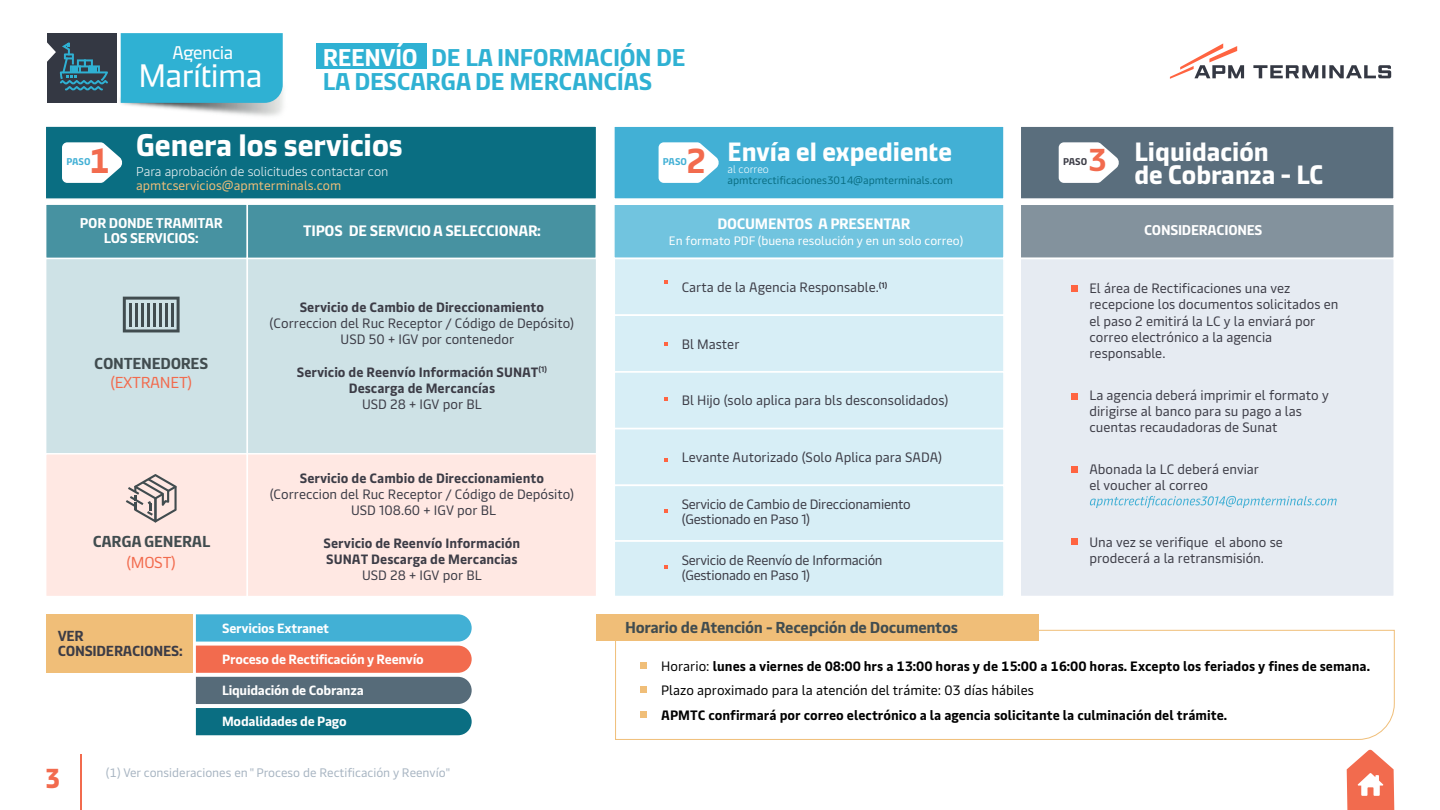
<style>
.page{position:relative;width:1440px;height:810px;background:#fff}
.page>*{position:absolute;margin:0;border:0;box-sizing:border-box;transform-origin:0 0}
.t1{font:700 34.5px "Maersk Text Office";color:#f26b4e}
.t2{font:32.25px "Maersk Headline Office";letter-spacing:-.02em;color:#fff}
.t3{font:700 31.5px "Maersk Text Office";color:#f26b4e}
.t4{font:700 30.75px "Maersk Headline Office";color:#fff}
.t5{font:700 27.22px "Maersk Headline Office";color:#f26b4e}
.t6{font:700 26.25px/22.8px "Maersk Headline Office";color:#fff}
.t7{font:700 24.08px/24.1px "Maersk Text Office";letter-spacing:-.02em;color:#2fb1d3}
.t8{font:18.15px "Maersk Headline Office";letter-spacing:-.02em;color:#fff}
.t9{font:700 15.75px "Maersk Text Office";letter-spacing:-.02em;color:#414c4f}
.t10{font:15.75px "Maersk Text Office";letter-spacing:-.02em;color:#f26b4e}
.t11{font:700 15px "Maersk Text Office";letter-spacing:-.02em;color:#fff}
.t12{font:700 14.48px/15.2px "Maersk Text Office";letter-spacing:-.02em;color:#3c3c46}
.t13{font:700 14.02px/15.8px "Maersk Text Office";letter-spacing:-.02em;color:#fff;text-align:center}
.t14{font:13.5px/16.2px "Maersk Text";color:#3c3c46}
.t15{font:700 13.5px/24.5px "Maersk Text Office";color:#000001}
.t16{font:700 13.5px/16.2px "Maersk Text";color:#3c3c46}
.t17{font:13.5px/14.7px "Maersk Text";letter-spacing:-.02em;color:#3c3c46}
.t18{font:700 13.27px "Maersk Text Office";letter-spacing:-.02em;color:#fff}
.t19{font:300 12.75px "Maersk Text Office";color:#fff}
.t20{font:12.75px "Maersk Text Office";color:#f0be78}
.t21{font:12.23px "Maersk Text Office";color:#a8b5c2}
.t22{font:12.15px "Maersk Text Office";color:#fff}
.t23{font:10.65px "Maersk Text Office";color:#0a6e82}
.t24{font:300 10.65px "Maersk Text Office";color:#fff}
.t25{font:700 9.75px "Maersk Text Office";color:#42b0d5}
.t26{font:700 9.75px "Maersk Text Office";color:#3c3c46}
.s1{color:#fff}
.s2{font-weight:400}
</style>
<div class="page">
<div style="left:316px;top:43px;width:111px;height:26px;background:#2fb1d3"></div>
<svg style="left:1170px;top:43px;width:221px;height:36px"></svg>
<div style="left:45px;top:203px;width:203px;height:56px;background:#4792a1;border:1px solid #fff"></div>
<div style="left:247px;top:203px;width:350px;height:56px;background:#4792a1;border:1px solid #fff"></div>
<div style="left:1019px;top:203px;width:376px;height:56px;background:#83929d;border:2px solid #fff"></div>
<div style="left:45px;top:258px;width:203px;height:197px;background:#cee2e6;border:1px solid #fff"></div>
<div style="left:247px;top:258px;width:350px;height:197px;background:#cee2e6;border:1px solid #fff"></div>
<div style="left:1019px;top:258px;width:376px;height:339px;background:#e6ebf2;border:2px solid #fff"></div>
<div style="left:45px;top:453px;width:203px;height:144px;background:#ffe8e3;border:1px solid #fff"></div>
<svg style="left:126px;top:474px;width:51px;height:48px"></svg>
<div style="left:247px;top:453px;width:350px;height:144px;background:#ffe8e3;border:1px solid #fff"></div>
<div style="left:613px;top:203px;width:392px;height:56px;background:#71c4df;border:2px solid #fff"></div>
<div style="left:613px;top:258px;width:392px;height:58px;background:#d7eef6;border:2px solid #fff"></div>
<div style="left:613px;top:314px;width:392px;height:59px;background:#d7eef6;border:2px solid #fff"></div>
<div style="left:613px;top:371px;width:392px;height:58px;background:#d7eef6;border:2px solid #fff"></div>
<div style="left:613px;top:428px;width:392px;height:58px;background:#d7eef6;border:2px solid #fff"></div>
<div style="left:613px;top:485px;width:392px;height:57px;background:#d7eef6;border:2px solid #fff"></div>
<div style="left:613px;top:540px;width:392px;height:57px;background:#d7eef6;border:2px solid #fff"></div>
<div style="left:45px;top:125px;width:552px;height:75px;background:#0a6e82;border:1px solid #fff"></div>
<div style="left:613px;top:125px;width:392px;height:75px;background:#42b0d5;border:2px solid #fff"></div>
<div style="left:1019px;top:125px;width:376px;height:75px;background:#5a6e7d;border:2px solid #fff"></div>
<svg style="left:659px;top:142px;width:60px;height:41px;background:#e1f2f8"></svg>
<svg style="left:62px;top:142px;width:60px;height:41px;background:#d9e9ec"></svg>
<svg style="left:1059px;top:142px;width:60px;height:41px;background:#e5e8ea"></svg>
<svg style="left:1090px;top:496px;width:247px;height:12px"></svg>
<svg style="left:664px;top:280px;width:4px;height:4px"></svg>
<div style="left:1072px;top:285px;width:6px;height:7px;background:#ff6441"></div>
<svg style="left:1072px;top:394px;width:6px;height:6px"></svg>
<svg style="left:1072px;top:466px;width:6px;height:6px"></svg>
<svg style="left:1072px;top:538px;width:6px;height:6px"></svg>
<svg style="left:664px;top:342px;width:4px;height:3px"></svg>
<svg style="left:664px;top:397px;width:4px;height:3px"></svg>
<svg style="left:664px;top:458px;width:4px;height:3px"></svg>
<svg style="left:664px;top:510px;width:4px;height:3px"></svg>
<svg style="left:664px;top:565px;width:4px;height:3px"></svg>
<svg style="left:1347px;top:750px;width:47px;height:60px"></svg>
<svg style="left:123px;top:297px;width:57px;height:35px"></svg>
<div style="left:46px;top:614px;width:147px;height:59px;background:#f0be78"></div>
<svg style="left:196px;top:614px;width:276px;height:121px;background:#758b94"></svg>
<hr style="left:80px;top:754px;width:2px;height:56px;background:#f26b4e">
<svg style="left:615px;top:630px;width:780px;height:110px"></svg>
<div style="left:597px;top:614px;width:442px;height:26px;background:#f0be78"></div>
<svg style="left:640px;top:662px;width:6px;height:6px"></svg>
<svg style="left:640px;top:686px;width:6px;height:6px"></svg>
<svg style="left:640px;top:712px;width:6px;height:6px"></svg>
<img style="left:94px;top:59px;width:215px;height:68px">
<div style="left:47px;top:33px;width:69px;height:70px;background:#343843"></div>
<div style="left:121px;top:33px;width:162px;height:70px;background:#2fb1d3"></div>
<svg style="left:47px;top:42px;width:61px;height:49px"></svg>
<h3 class="t8" style="left:173px;top:38px;width:62px">Agencia</h3>
<h2 class="t2" style="left:138px;top:50px;width:126px">Marítima</h2>
<h3 class="t7" style="left:323px;top:42px;width:364px"><span class="s1">REENVÍO</span> DE LA INFORMACIÓN DE<br>LA DESCARGA DE MERCANCÍAS</h3>
<h3 class="t4" style="left:136px;top:121px;width:268px">Genera los servicios</h3>
<p class="t19" style="left:136px;top:161px;width:254px">Para aprobación de solicitudes contactar con</p>
<p class="t20" style="left:136px;top:175px;width:206px">apmtcservicios@apmterminals.com</p>
<h3 class="t6" style="left:727px;top:137px;width:226px">Envía el expediente</h3>
<p class="t24" style="left:727px;top:161px;width:43px">al correo</p>
<p class="t23" style="left:727px;top:172px;width:227px">apmtcrectificaciones3014@apmterminals.com</p>
<p class="t25" style="left:66px;top:154px;width:26px">PASO</p>
<h1 class="t1" style="left:89px;top:132px;width:23px">1</h1>
<p class="t25" style="left:663px;top:154px;width:26px">PASO</p>
<h1 class="t1" style="left:686px;top:132px;width:23px">2</h1>
<p class="t26" style="left:1063px;top:154px;width:26px">PASO</p>
<h3 class="t3" style="left:1087px;top:133px;width:21px">3</h3>
<p class="t13" style="left:80px;top:213px;width:144px">POR DONDE TRAMITAR<br>LOS SERVICIOS:</p>
<p class="t11" style="left:303px;top:218px;width:239px">TIPOS DE SERVICIOA SELECCIONAR:</p>
<p class="t11" style="left:717px;top:211px;width:194px">DOCUMENTOS A PRESENTAR</p>
<p class="t22" style="left:669px;top:230px;width:296px">En formato PDF (buena resolución y en un solo correo)</p>
<h3 class="t6" style="left:1134px;top:137px;width:190px">Liquidación<br>de Cobranza - LC</h3>
<p class="t13" style="left:1144px;top:220px;width:120px">CONSIDERACIONES</p>
<p class="t9" style="left:94px;top:350px;width:116px">CONTENEDORES</p>
<p class="t10" style="left:110px;top:369px;width:83px">(EXTRANET)</p>
<p class="t16" style="left:300px;top:297px;width:246px">Servicio de Cambio de Direccionamiento</p>
<p class="t14" style="left:341px;top:313px;width:235px;text-indent:-71px">(Correccion del Ruc Receptor / Código de Depósito)<br>USD 50 + IGV por contenedor</p>
<p class="t16" style="left:297px;top:362px;width:252px;text-align:center">Servicio de Reenvío Información SUNAT<sup>(1)<br></sup>Descarga de Mercancías</p>
<p class="t14" style="left:362px;top:394px;width:121px">USD 28 + IGV por BL</p>
<p class="t9" style="left:93px;top:528px;width:119px">CARGA GENERAL</p>
<p class="t10" style="left:127px;top:549px;width:51px">(MOST)</p>
<p class="t16" style="left:300px;top:468px;width:246px">Servicio de Cambio de Direccionamiento</p>
<p class="t14" style="left:270px;top:484px;width:306px;text-align:center">(Correccion del Ruc Receptor / Código de Depósito)<br>USD 108.60 + IGV por BL</p>
<p class="t16" style="left:324px;top:533px;width:198px">Servicio de Reenvío Información<br>SUNAT Descarga de Mercancias</p>
<p class="t14" style="left:362px;top:565px;width:121px">USD 28 + IGV por BL</p>
<p class="t12" style="left:58px;top:626px;width:127px">VER<br>CONSIDERACIONES:</p>
<p class="t18" style="left:222px;top:617px;width:108px">Servicios Extranet</p>
<p class="t18" style="left:222px;top:648px;width:203px">Proceso de Rectificación y Reenvío</p>
<p class="t18" style="left:222px;top:679px;width:143px">Liquidación de Cobranza</p>
<p class="t18" style="left:222px;top:710px;width:126px">Modalidades de Pago</p>
<h3 class="t5" style="left:46px;top:757px;width:16px">3</h3>
<p class="t21" style="left:106px;top:762px;width:346px">(1) Ver consideraciones en " Proceso de Rectificación y Reenvío"</p>
<p class="t14" style="left:682px;top:277px;width:207px">Carta de la Agencia Responsable.<sup>(1)</sup></p>
<p class="t14" style="left:682px;top:334px;width:59px">Bl Master</p>
<p class="t14" style="left:682px;top:391px;width:268px">Bl Hijo (solo aplica para bls desconsolidados)</p>
<p class="t14" style="left:682px;top:447px;width:262px">Levante Autorizado (Solo Aplica para SADA)</p>
<p class="t17" style="left:682px;top:495px;width:231px">Servicio de Cambio de Direccionamiento (Gestionado en Paso 1)</p>
<p class="t17" style="left:682px;top:551px;width:202px">Servicio de Reenvío de Información (Gestionado en Paso 1)</p>
<p class="t14" style="left:1089px;top:279px;width:251px">El área de Rectificaciones una vez recepcione los documentos solicitados en el paso 2 emitirá la LC y la enviará por correo electrónico a la agencia responsable.</p>
<p class="t14" style="left:1089px;top:385px;width:241px">La agencia deberá imprimir el formato y dirigirse al banco para su pago a las cuentas recaudadoras de Sunat</p>
<p class="t14" style="left:1089px;top:459px;width:171px">Abonada la LC deberá enviar el voucher al correo</p>
<p class="t14" style="left:1089px;top:532px;width:195px">Una vez se verifique el abono se prodecerá a la retransmisión.</p>
<p class="t9" style="left:625px;top:614px;width:334px">Horario de Atención - Recepción de Documentos</p>
<p class="t15" style="left:661px;top:652px;width:710px"><span class="s2">Horario:</span> lunes a viernes de 08:00 hrs a 13:00 horas y de 15:00 a 16:00 horas. Excepto los feriados y fines de semana.<br><span class="s2">Plazo aproximado para la atención del trámite: 03 días hábiles</span></p>
<p class="t15" style="left:661px;top:701px;width:567px">APMTC confirmará por correo electrónico a la agencia solicitante la culminación del trámite.</p>
</div>
